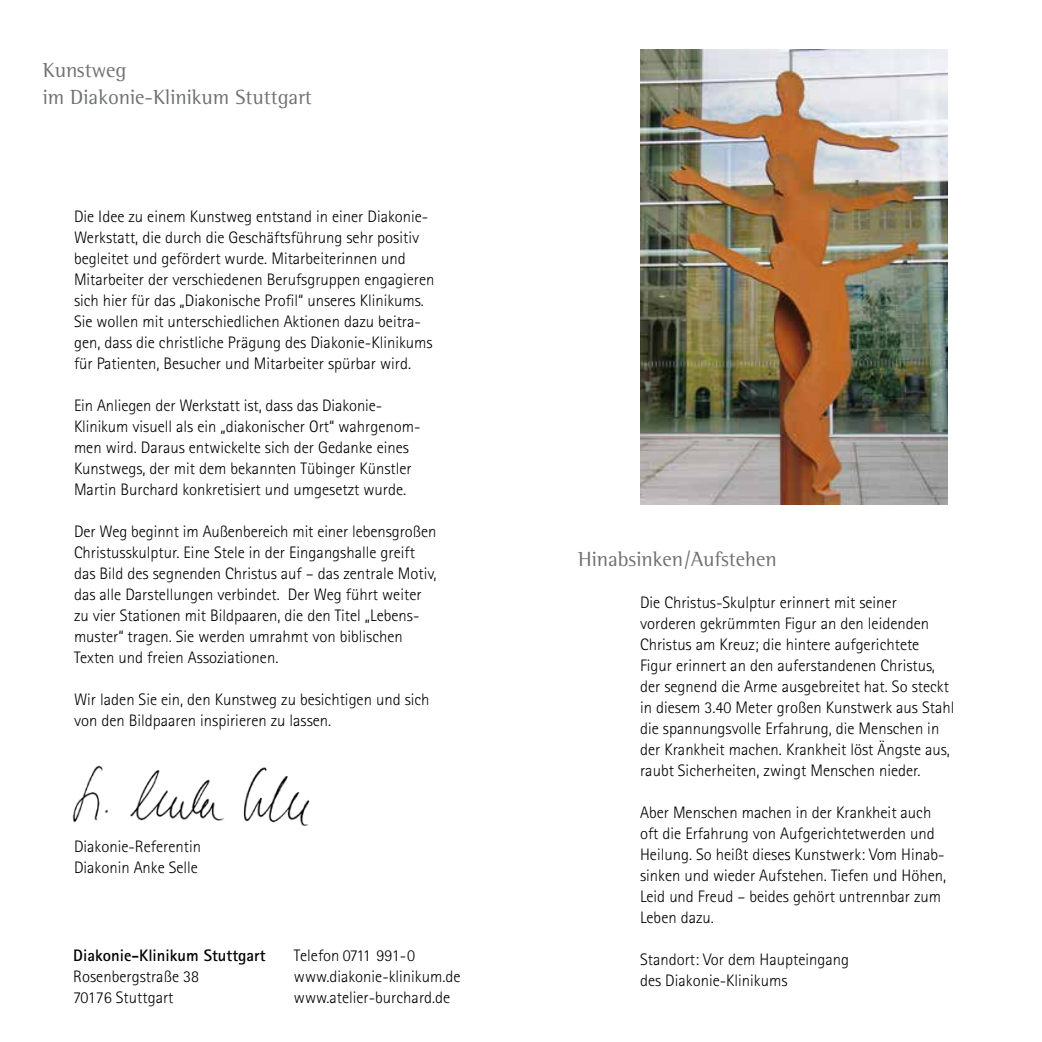
<style>
.page{position:relative;width:1042px;height:1042px;background:#fff}
.page>*{position:absolute;margin:0;border:0;box-sizing:border-box;transform-origin:0 0}
.t1{font:21px/26.2px "Rotis Semi Serif";color:#707172}
.t2{font:300 16.62px/21px "Rotis Sans Serif";color:#000}
.t3{font:700 16.62px "Rotis Sans Serif";color:#000}
</style>
<div class="page">
<img style="left:72px;top:765px;width:238px;height:61px">
<img style="left:640px;top:50px;width:307px;height:455px">
<p class="t1" style="left:43px;top:57px;width:271px">Kunstweg<br>im Diakonie-Klinikum Stuttgart</p>
<p class="t2" style="left:74px;top:205px;width:362px">Die Idee zu einem Kunstweg entstand in einer Diakonie-Werkstatt, die durch die Geschäftsführung sehr positiv begleitet und gefördert wurde. Mitarbeiterinnen und Mitarbeiter der verschiedenen Berufsgruppen engagieren sich hier für das „Diakonische Profil“ unseres Klinikums.<br>Sie wollen mit unterschiedlichen Aktionen dazu beitra&shy;gen, dass die christliche Prägung des Diakonie-Klinikums für Patienten, Besucher und Mitarbeiter spürbar wird.</p>
<p class="t2" style="left:74px;top:394px;width:348px">Ein Anliegen der Werkstatt ist, dass das Diakonie-Klinikum visuell als ein „diakonischer Ort“ wahrgenom&shy;men wird. Daraus entwickelte sich der Gedanke eines Kunstwegs, der mit dem bekannten Tübinger Künstler Martin Burchard konkretisiert und umgesetzt wurde.</p>
<p class="t2" style="left:74px;top:520px;width:364px">Der Weg beginnt im Außenbereich mit einer lebensgroßen Christusskulptur. Eine Stele in der Eingangshalle greift das Bild des segnenden Christus auf – das zentrale Motiv, das alle Darstellungen verbindet. Der Weg führt weiter zu vier Stationen mit Bildpaaren, die den Titel „Lebens&shy;muster“ tragen. Sie werden umrahmt von biblischen Texten und freien Assoziationen.</p>
<p class="t2" style="left:74px;top:688px;width:357px">Wir laden Sie ein, den Kunstweg zu besichtigen und sich von den Bildpaaren inspirieren zu lassen.</p>
<p class="t2" style="left:74px;top:835px;width:129px">Diakonie-Referentin<br>Diakonin Anke Selle</p>
<p class="t3" style="left:73px;top:945px;width:194px">Diakonie-Klinikum Stuttgart</p>
<p class="t2" style="left:73px;top:966px;width:127px">Rosenbergstraße 38<br>70176 Stuttgart</p>
<p class="t2" style="left:294px;top:945px;width:168px">Telefon 0711 991-0 www.diakonie-klinikum.de www.atelier-burchard.de</p>
<p class="t1" style="left:578px;top:546px;width:200px">Hinabsinken/Aufstehen</p>
<p class="t2" style="left:640px;top:592px;width:316px">Die Christus-Skulptur erinnert mit seiner vorderen gekrümmten Figur an den leidenden Christus am Kreuz; die hintere aufgerichtete Figur erinnert an den auferstandenen Christus, der segnend die Arme ausgebreitet hat. So steckt in diesem 3.40 Meter großen Kunstwerk aus Stahl die spannungsvolle Erfahrung, die Menschen in der Krankheit machen. Krankheit löst Ängste aus, raubt Sicherheiten, zwingt Menschen nieder.</p>
<p class="t2" style="left:640px;top:802px;width:308px">Aber Menschen machen in der Krankheit auch oft die Erfahrung von Aufgerichtetwerden und Heilung. So heißt dieses Kunstwerk: Vom Hinab&shy;sinken und wieder Aufstehen. Tiefen und Höhen, Leid und Freud – beides gehört untrennbar zum Leben dazu.</p>
<p class="t2" style="left:640px;top:949px;width:211px">Standort: Vor dem Haupteingang des Diakonie-Klinikums</p>
</div>
